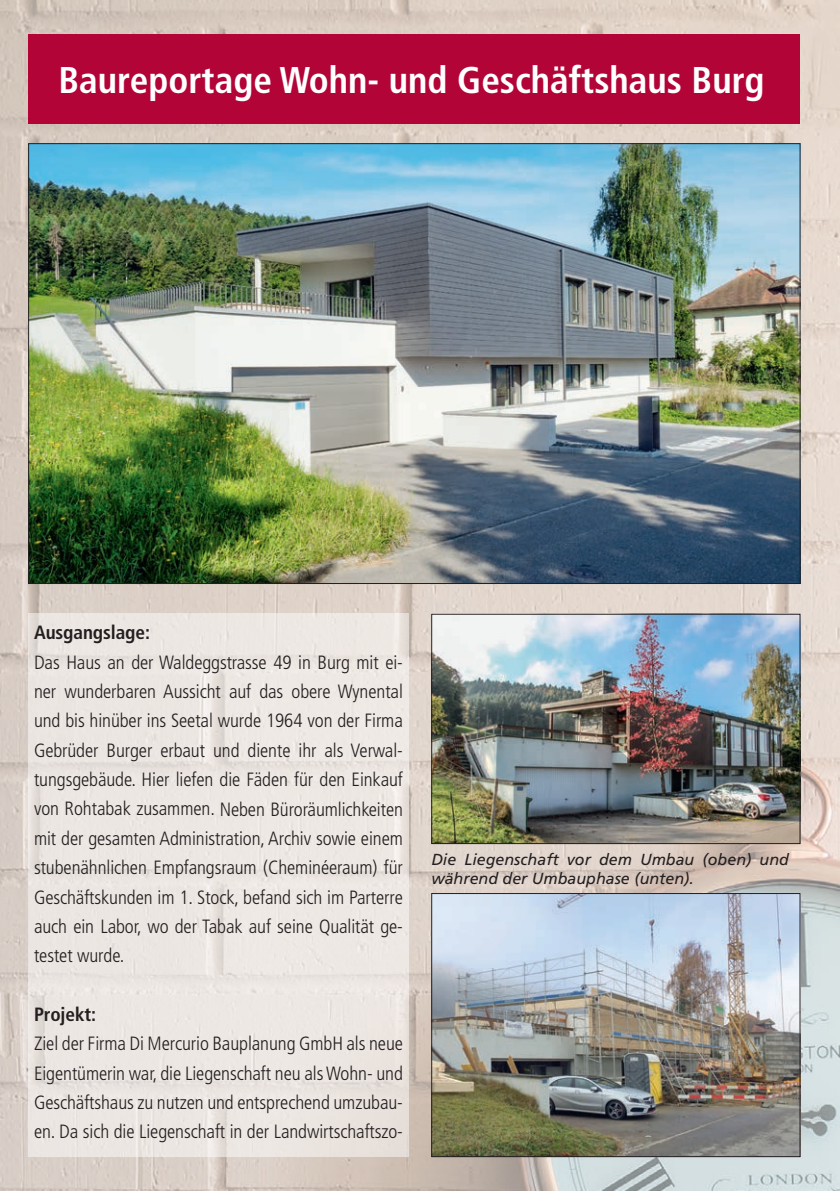
<style>
.page{position:relative;width:840px;height:1191px;background:#fff}
.page>*{position:absolute;margin:0;border:0;box-sizing:border-box;transform-origin:0 0}
.t1{font:700 condensed 37.2px "Frutiger LT Std";color:#fff}
.t2{font:300 condensed 19.2px/29.4px "Frutiger LT Std";letter-spacing:-.005em;color:#231f20;text-align:justify}
.t3{font:700 condensed 19.2px "Frutiger LT Std";letter-spacing:-.005em;color:#231f20}
.t4{font:italic 16px/19.2px "Frutiger LT Std";color:#231f20}
</style>
<div class="page">
<img style="left:0;top:0;width:839px;height:1191px">
<img style="left:30px;top:145px;width:767px;height:437px">
<div style="left:28px;top:34px;width:771px;height:89px;background:#b30437"></div>
<div style="left:28px;top:614px;width:380px;height:543px;background:#ece7e3"></div>
<img style="left:433px;top:616px;width:364px;height:226px">
<div style="left:431px;top:614px;width:368px;height:230px;border:1px solid #231f20"></div>
<img style="left:433px;top:895px;width:364px;height:260px">
<div style="left:431px;top:893px;width:368px;height:264px;border:1px solid #231f20"></div>
<h1 class="t1" style="left:59px;top:58px;width:707px">Baureportage Wohn- und Geschäftshaus Burg</h1>
<p class="t3" style="left:34px;top:621px;width:117px">Ausgangslage:</p>
<p class="t2" style="left:34px;top:647px;width:370px">Das Haus an der Waldeggstrasse 49 in Burg mit ei&shy;ner wunderbaren Aussicht auf das obere Wynental und bis hinüber ins Seetal wurde 1964 von der Firma Gebrüder Burger erbaut und diente ihr als Verwal&shy;tungsgebäude. Hier liefen die Fäden für den Einkauf von Rohtabak zusammen. Neben Büroräumlichkeiten mit der gesamten Administration, Archiv sowie einem stubenähnlichen Empfangsraum (Cheminéeraum) für Geschäftskunden im 1. Stock, befand sich im Parterre auch ein Labor, wo der Tabak auf seine Qualität ge&shy;testet wurde.</p>
<p class="t3" style="left:34px;top:1003px;width:64px">Projekt:</p>
<p class="t2" style="left:34px;top:1029px;width:370px">Ziel der Firma Di Mercurio Bauplanung GmbH als neue Eigentümerin war, die Liegenschaft neu als Wohn- und Geschäftshaus zu nutzen und entsprechend umzubau&shy;en. Da sich die Liegenschaft in der Landwirtschaftszo-</p>
<p class="t4" style="left:431px;top:850px;width:359px">Die Liegenschaft vor dem Umbau (oben) und während der Umbauphase (unten).</p>
</div>
